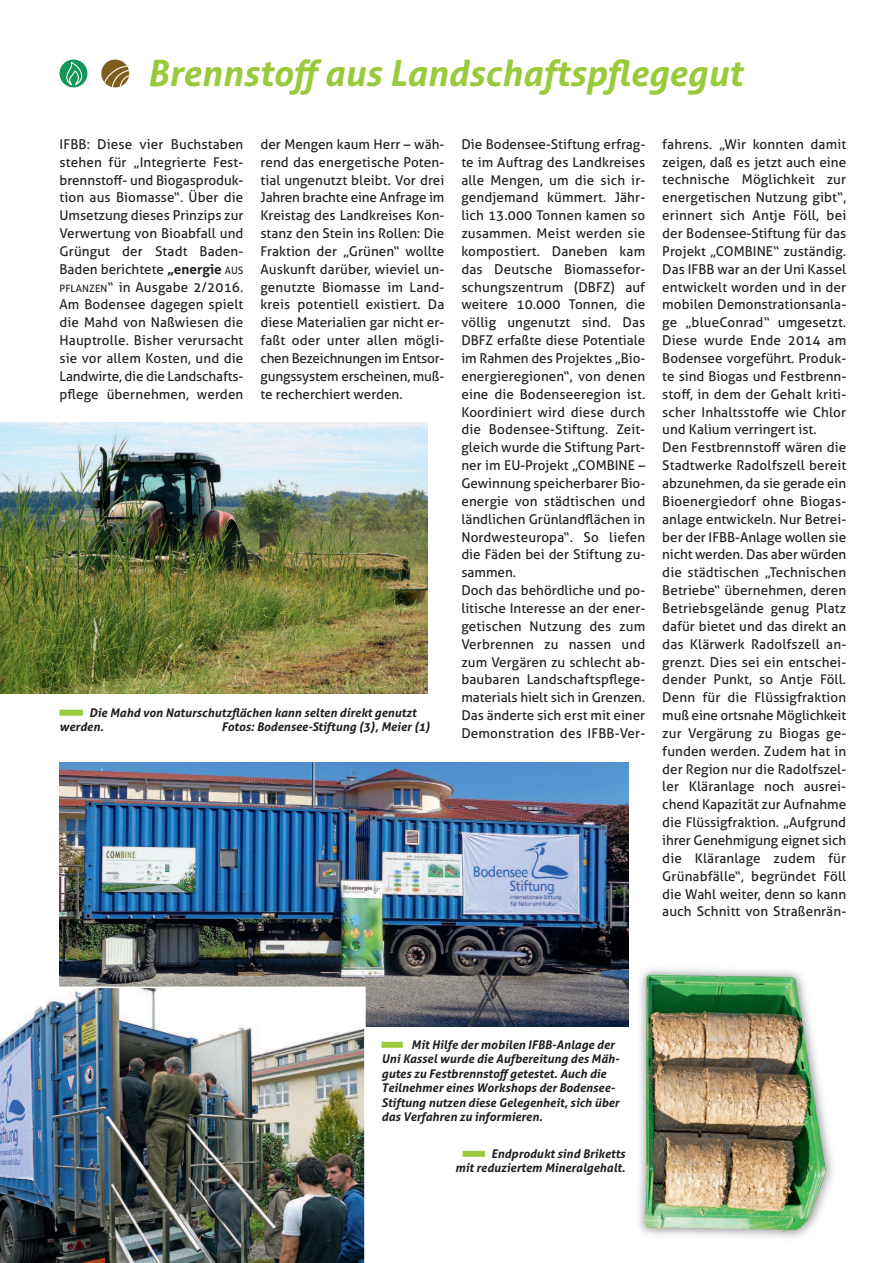
<style>
.page{position:relative;width:893px;height:1263px;background:#fff}
.page>*{position:absolute;margin:0;border:0;box-sizing:border-box;transform-origin:0 0}
.t1{font:italic 700 36px "Aller";color:#99ca3b}
.t2{font:13.5px/17.9px "Aller";letter-spacing:.005em;color:#231f20;text-align:justify}
.t3{font:italic 700 12px/14.4px "Aller";color:#231f20}
.s1{font-weight:700}
.s2{font-size:10.2px}
</style>
<div class="page">
<svg style="left:60px;top:60px;width:27px;height:27px"></svg>
<div style="left:60px;top:60px;width:27px;height:27px;background:#159659;border-radius:50%"></div>
<svg style="left:65px;top:61px;width:21px;height:25px"></svg>
<svg style="left:104px;top:60px;width:23px;height:5px"></svg>
<div style="left:101px;top:60px;width:28px;height:27px;background:#7f5d1d;border-radius:50%"></div>
<svg style="left:101px;top:65px;width:28px;height:22px"></svg>
<img style="left:0;top:422px;width:427px;height:271px">
<img style="left:60px;top:762px;width:568px;height:265px">
<div style="left:60px;top:710px;width:23px;height:6px;background:#99ca3b"></div>
<div style="left:381px;top:1042px;width:22px;height:6px;background:#99ca3b"></div>
<img style="left:0;top:986px;width:366px;height:277px">
<img style="left:628px;top:947px;width:205px;height:291px">
<img style="left:622px;top:947px;width:6px;height:80px">
<img style="left:644px;top:975px;width:182px;height:255px">
<div style="left:463px;top:1151px;width:22px;height:6px;background:#99ca3b"></div>
<h1 class="t1" style="left:147px;top:51px;width:596px">Brennstoffaus Landschaftspflegegut</h1>
<p class="t2" style="left:60px;top:135px;width:185px">IFBB: Diese vier Buchstaben stehen für „Integrierte Fest&shy;brennstoff- und Biogasproduk&shy;tion aus Biomasse“. Über die Umsetzung dieses Prinzips zur Verwertung von Bioabfall und Grüngut der Stadt Baden-Baden berichtete <span class="s1">„energie</span> <span class="s2">aUS PFlanzen</span>“ in ausgabe 2/2016. am Bodensee dagegen spielt die Mahd von naßwiesen die Hauptrolle. Bisher verursacht sie vor allem Kosten, und die landwirte, die die landschafts&shy;pflege übernehmen, werden</p>
<p class="t2" style="left:260px;top:135px;width:185px">der Mengen kaum Herr – wäh&shy;rend das energetische Poten&shy;tial ungenutzt bleibt. Vor drei Jahren brachte eine anfrage im Kreistag des landkreises Kon&shy;stanz den Stein ins Rollen: Die Fraktion der „Grünen“ wollte auskunft darüber, wieviel un&shy;genutzte Biomasse im land&shy;kreis potentiell existiert. Da diese Materialien gar nicht er&shy;faßt oder unter allen mögli&shy;chen Bezeichnungen im entsor&shy;gungssystem erscheinen, muß&shy;te recherchiert werden.</p>
<p class="t2" style="left:461px;top:135px;width:185px;text-align:left">Die Bodensee-Stiftung erfrag&shy;te im auftrag des landkreises alle Mengen, um die sich ir&shy;gendjemand kümmert. Jähr&shy;lich 13.000 Tonnen kamen so zusammen. Meist werden sie kompostiert. Daneben kam das Deutsche Biomassefor&shy;schungszentrum (DBFz) auf weitere 10.000 Tonnen, die völlig ungenutzt sind. Das<br>DBFz erfaßte diese Potentiale im Rahmen des Projektes „Bio&shy;energieregionen“, von denen eine die Bodenseeregion ist.<br>Koordiniert wird diese durch die Bodensee-Stiftung. zeit&shy;gleich wurde die Stiftung Part&shy;ner im eU-Projekt „COMBIne –<br>Gewinnung speicherbarer Bio&shy;energie von städtischen und ländlichen Grünlandflächen in nordwesteuropa“. So liefen die Fäden bei der Stiftung zu&shy;sammen.<br>Doch das behördliche und po&shy;litische Interesse an der ener&shy;getischen nutzung des zum<br>Verbrennen zu nassen und zum Vergären zu schlecht ab&shy;baubaren landschaftspflege&shy;materials hielt sich in Grenzen.<br>Das änderte sich erst mit einer<br>Demonstration des IFBB-Ver-</p>
<p class="t2" style="left:662px;top:135px;width:185px;text-align:left">fahrens. „Wir konnten damit zeigen, daß es jetzt auch eine technische Möglichkeit zur energetischen nutzung gibt“, erinnert sich antje Föll, bei der Bodensee-Stiftung für das<br>Projekt „COMBIne“ zuständig.<br>Das IFBB war an der Uni Kassel entwickelt worden und in der mobilen Demonstrationsanla&shy;ge „blueConrad“ umgesetzt.<br>Diese wurde ende 2014 am<br>Bodensee vorgeführt. Produk&shy;te sind Biogas und Festbrenn&shy;stoff, in dem der Gehalt kriti&shy;scher Inhaltsstoffe wie Chlor und Kalium verringert ist.<br>Den Festbrennstoff wären die<br>Stadtwerke Radolfszell bereit abzunehmen, da sie gerade ein<br>Bioenergiedorf ohne Biogas&shy;anlage entwickeln. nur Betrei&shy;ber der IFBB-anlage wollen sie nicht werden. Das aber würden die städtischen „Technischen<br>Betriebe“ übernehmen, deren<br>Betriebsgelände genug Platz dafür bietet und das direkt an das Klärwerk Radolfszell an&shy;grenzt. Dies sei ein entschei&shy;dender Punkt, so antje Föll.<br>Denn für die Flüssigfraktion muß eine ortsnahe Möglichkeit zur Vergärung zu Biogas ge&shy;funden werden. zudem hat in der Region nur die Radolfszel&shy;ler Kläranlage noch ausrei&shy;chend Kapazität zur aufnahme die Flüssigfraktion. „aufgrund ihrer Genehmigung eignet sich die Kläranlage zudem für<br>Grünabfälle“, begründet Föll die Wahl weiter, denn so kann auch Schnitt von Straßenrän-</p>
<p class="t3" style="left:60px;top:705px;width:358px;text-indent:30px">Die Mahd von Naturschutzflächen kann selten direkt genutzt werden.</p>
<p class="t3" style="left:222px;top:720px;width:210px">Fotos: Bodensee-Stiftung (3), Meier (1)</p>
<p class="t3" style="left:381px;top:1037px;width:239px;text-indent:30px">Mit Hilfe der mobilen IFBB-Anlage der Uni Kassel wurde die Aufbereitung des Mäh&shy;gutes zu Festbrennstoffgetestet. Auch die Teilnehmer eines Workshops der Bodensee-Stiftung nutzen diese Gelegenheit, sich über das Verfahren zu informieren.</p>
<p class="t3" style="left:455px;top:1146px;width:172px;text-align:right">Endprodukt sind Briketts<br>mit reduziertem Mineralgehalt.</p>
</div>
